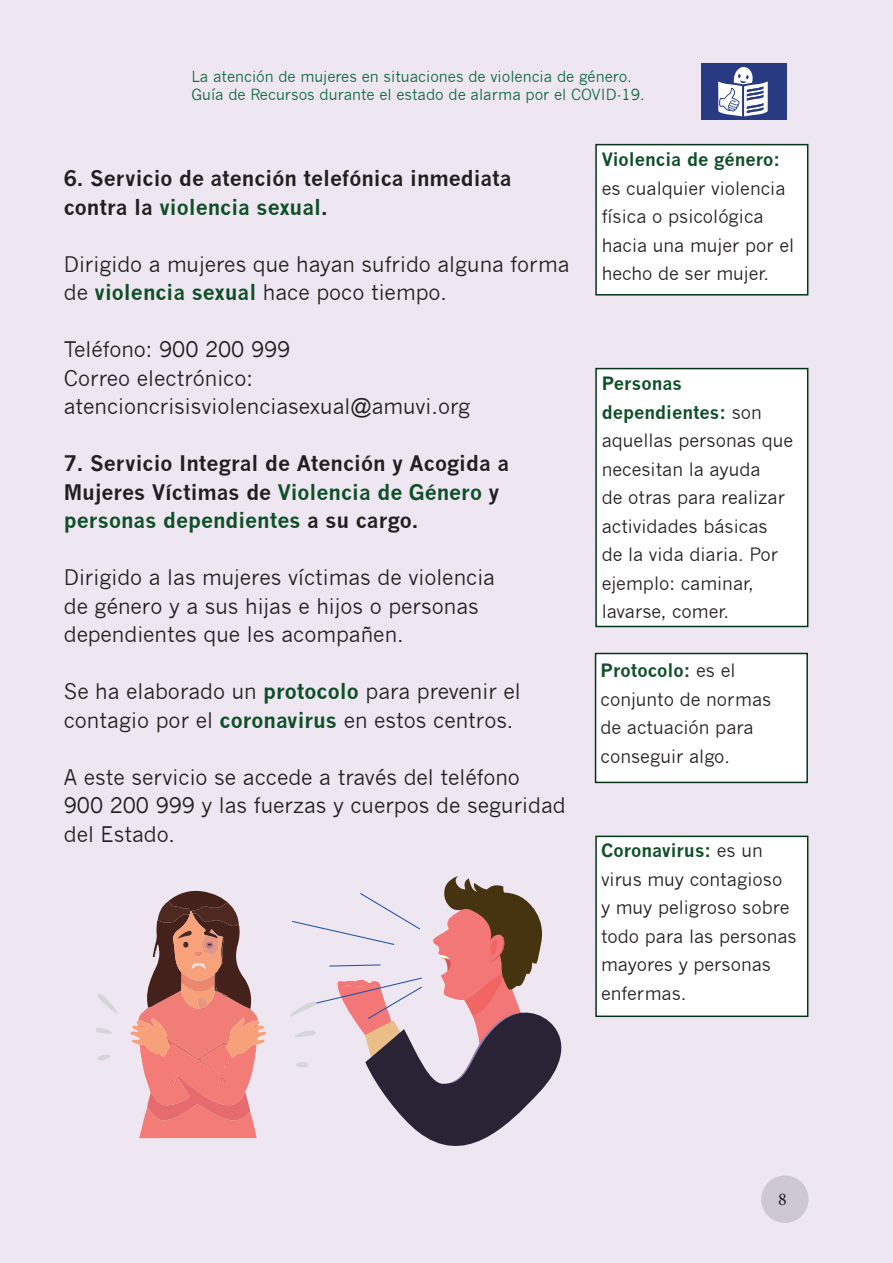
<style>
.page{position:relative;width:893px;height:1263px;background:#eee7f2}
.page>*{position:absolute;margin:0;border:0;box-sizing:border-box;transform-origin:0 0}
.t1{font:21px/28.5px "News Gothic";color:#231f20}
.t2{font:700 21px/28.5px "News Gothic";color:#231f20}
.t3{font:18px/28.5px "News Gothic";color:#231f20}
.t4{font:700 18px "News Gothic";color:#0e4f27}
.t5{font:18px "Minion Pro";color:#231f20}
.t6{font:15px/18px "News Gothic";color:#0e683f}
.s1{color:#0e4f27}
.s2{font-weight:700;color:#0e4f27}
</style>
<div class="page">
<div style="left:761px;top:1175px;width:47px;height:48px;background:#cec8d4;border-radius:50%"></div>
<div style="left:701px;top:64px;width:86px;height:56px;background:#273a82"></div>
<svg style="left:718px;top:67px;width:50px;height:50px"></svg>
<div style="left:595px;top:144px;width:213px;height:152px;background:#fff;border:2px solid #043519"></div>
<div style="left:595px;top:368px;width:213px;height:259px;background:#fff;border:2px solid #043519"></div>
<div style="left:595px;top:836px;width:213px;height:181px;background:#fff;border:2px solid #043519"></div>
<div style="left:595px;top:653px;width:213px;height:130px;background:#fff;border:2px solid #043519"></div>
<svg style="left:98px;top:993px;width:21px;height:21px"></svg>
<svg style="left:96px;top:1028px;width:16px;height:6px"></svg>
<svg style="left:98px;top:1055px;width:12px;height:5px"></svg>
<svg style="left:290px;top:876px;width:272px;height:270px"></svg>
<svg style="left:130px;top:890px;width:136px;height:248px"></svg>
<p class="t6" style="left:191px;top:68px;width:455px">La atención de mujeres en situaciones de violencia de género.<br>Guía de Recursos durante el estado de alarma por el COVID-19.</p>
<p class="t2" style="left:64px;top:164px;width:449px">6. Servicio de atención telefónica inmediata contra la <span class="s1">violencia sexual</span>.</p>
<p class="t1" style="left:64px;top:250px;width:507px">Dirigido a mujeres que hayan sufrido alguna forma de <span class="s2">violencia sexual</span> hace poco tiempo.</p>
<p class="t1" style="left:64px;top:336px;width:408px">Teléfono: 900 200 999<br>Correo electrónico: atencioncrisisviolenciasexual@amuvi.org</p>
<p class="t2" style="left:64px;top:449px;width:447px">7. Servicio Integral de Atención y Acogida a<br>Mujeres Víctimas de <span class="s1">Violencia de Género</span> y <span class="s1">personas dependientes</span> a su cargo.</p>
<p class="t1" style="left:64px;top:564px;width:433px">Dirigido a las mujeres víctimas de violencia de género y a sus hijas e hijos o personas dependientes que les acompañen.</p>
<p class="t1" style="left:64px;top:678px;width:458px">Se ha elaborado un <span class="s2">protocolo</span> para prevenir el contagio por el <span class="s2">coronavirus</span> en estos centros.</p>
<p class="t1" style="left:64px;top:763px;width:504px">A este servicio se accede a través del teléfono<br>900 200 999 y las fuerzas y cuerpos de seguridad del Estado.</p>
<p class="t4" style="left:602px;top:149px;width:180px">Violencia de género:</p>
<p class="t3" style="left:602px;top:174px;width:194px">es cualquier violencia física o psicológica hacia una mujer por el hecho de ser mujer.</p>
<p class="t3" style="left:602px;top:369px;width:193px"><span class="s2">Personas dependientes:</span> son aquellas personas que necesitan la ayuda<br>de otras para realizar actividades básicas<br>de la vida diaria. Por ejemplo: caminar, lavarse, comer.</p>
<p class="t3" style="left:600px;top:656px;width:172px"><span class="s2">Protocolo:</span> es el conjunto de normas de actuación para conseguir algo.</p>
<p class="t3" style="left:601px;top:836px;width:197px"><span class="s2">Coronavirus:</span> es un virus muy contagioso<br>y muy peligroso sobre todo para las personas mayores y personas enfermas.</p>
<p class="t5" style="left:778px;top:1187px;width:10px">8</p>
</div>
